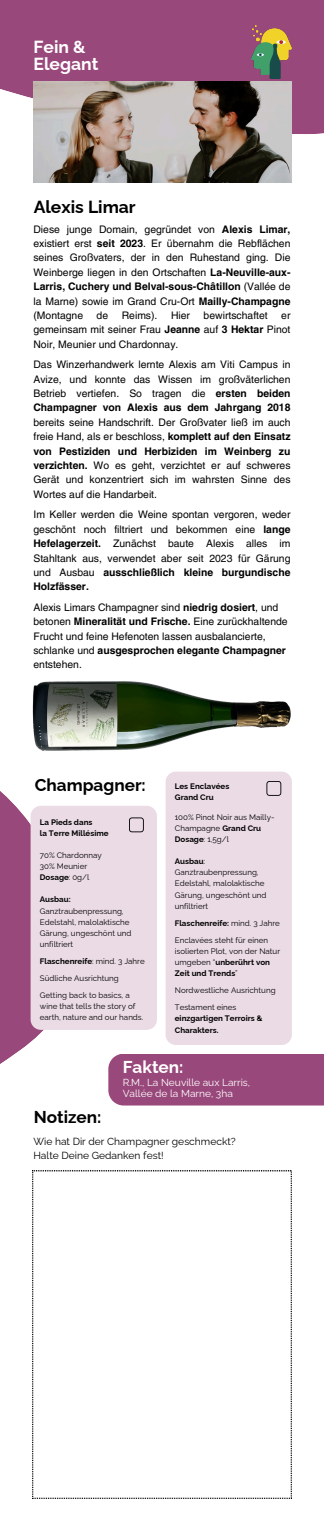
<style>
.page{position:relative;width:324px;height:1531px;background:#fff}
.page>*{position:absolute;margin:0;border:0;box-sizing:border-box;transform-origin:0 0}
.t1{font:700 17.48px/16.8px "Raleway";color:#fff}
.t2{font:700 17.48px "Raleway";color:#000}
.t3{font:700 17.16px "Raleway";color:#000}
.t4{font:700 17.16px "Raleway";color:#fff}
.t5{font:10.4px/14.4px "Helvetica LT Pro";color:#000;text-align:justify}
.t6{font:10.28px/14.4px "Raleway";color:#000}
.t7{font:10.2px/11px "Raleway";color:#fff}
.t8{font:8px/11.1px "Raleway";color:#000}
.t9{font:700 8px/11.1px "Raleway";color:#000}
.s1{font-weight:700}
.s2{font-weight:400}
</style>
<div class="page">
<div style="left:274px;top:0;width:50px;height:134px;background:#99487b"></div>
<div style="left:0;top:0;width:274px;height:99px;background:#99487b"></div>
<svg style="left:0;top:857px;width:78px;height:207px;fill:#99487b"></svg>
<div style="left:31px;top:857px;width:126px;height:172px;background:#ebdbe5"></div>
<div style="left:166px;top:857px;width:126px;height:187px;background:#ebdbe5"></div>
<svg style="left:32px;top:1170px;width:260px;height:328px"></svg>
<div style="left:108px;top:1054px;width:216px;height:51px;background:#99487b"></div>
<img style="left:33px;top:82px;width:259px;height:100px">
<img style="left:252px;top:25px;width:39px;height:53px">
<img style="left:0;top:681px;width:292px;height:176px">
<p class="t1" style="left:34px;top:38px;width:66px">Fein &amp;<br>Elegant</p>
<p class="t2" style="left:34px;top:196px;width:104px">Alexis Limar</p>
<p class="t5" style="left:33px;top:223px;width:259px">Diese junge Domain, gegründet von <span class="s1">Alexis Limar, </span>existiert erst <span class="s1">seit 2023</span>. Er übernahm die Rebflächen seines Großvaters, der in den Ruhestand ging. Die Weinberge liegen in den Ortschaften <span class="s1">La-Neuville-aux-Larris, Cuchery und Belval-sous-Châtillon</span> (Vallée de la Marne) sowie im Grand Cru-Ort <span class="s1">Mailly-Champagne </span>(Montagne</p>
<p class="t5" style="left:97px;top:309px;width:13px">de</p>
<p class="t5" style="left:122px;top:309px;width:37px">Reims).</p>
<p class="t5" style="left:171px;top:309px;width:21px">Hier</p>
<p class="t5" style="left:204px;top:309px;width:66px">bewirtschaftet</p>
<p class="t5" style="left:33px;top:309px;width:259px;text-indent:248px">er gemeinsam mit seiner Frau <span class="s1">Jeanne</span> auf <span class="s1">3 Hektar</span> Pinot Noir, Meunier und Chardonnay.</p>
<h1 class="t5" style="left:33px;top:358px;width:259px">Das Winzerhandwerk lernte Alexis am Viti Campus in Avize, und konnte das Wissen im großväterlichen Betrieb vertiefen. So tragen die <span class="s1">ersten beiden Champagner von Alexis aus dem Jahrgang 2018 </span>bereits seine Handschrift. Der Großvater ließ im auch freie Hand, als er beschloss, <span class="s1">komplett auf den Einsatz von Pestiziden und Herbiziden im Weinberg zu verzichten.</span> Wo es geht, verzichtet er auf schweres Gerät und konzentriert sich im wahrsten Sinne des Wortes auf die Handarbeit.</h1>
<p class="t5" style="left:33px;top:508px;width:259px">Im Keller werden die Weine spontan vergoren, weder geschönt noch filtriert und bekommen eine <span class="s1">lange Hefelagerzeit.</span> Zunächst baute Alexis alles im Stahltank aus, verwendet aber seit 2023 für Gärung und Ausbau <span class="s1">ausschließlich kleine burgundische Holzfässer.</span></p>
<p class="t5" style="left:33px;top:601px;width:256px;text-align:left">Alexis Limars Champagner sind <span class="s1">niedrig dosiert</span>, und betonen <span class="s1">Mineralität und Frische.</span> Eine zurückhaltende Frucht und feine Hefenoten lassen ausbalancierte, schlanke und <span class="s1">ausgesprochen elegante Champagner </span>entstehen.</p>
<p class="t3" style="left:35px;top:775px;width:113px">Champagner:</p>
<h1 class="t9" style="left:175px;top:780px;width:56px">Les Enclavées<br>Grand Cru</h1>
<h3 class="t8" style="left:175px;top:811px;width:101px">100% Pinot Noir aus Mailly-<br>Champagne <span class="s1">Grand Cru</span></h3>
<p class="t8" style="left:175px;top:833px;width:56px"><span class="s1">Dosage</span>: 1,5g/l</p>
<p class="t8" style="left:175px;top:855px;width:93px"><span class="s1">Ausbau</span>:<br>Ganztraubenpressung,<br>Edelstahl, malolaktische<br>Gärung, ungeschönt und unfiltriert</p>
<p class="t9" style="left:175px;top:917px;width:107px">Flaschenreife: <span class="s2">mind. 3 Jahre</span></p>
<p class="t8" style="left:175px;top:934px;width:107px">Enclavées steht für einen isolierten Plot, von der Natur umgeben “<span class="s1">unberührt von<br>Zeit und Trends</span>”</p>
<p class="t8" style="left:175px;top:984px;width:102px">Nordwestliche Ausrichtung</p>
<p class="t9" style="left:175px;top:1002px;width:89px"><span class="s2">Testament eines </span>einzgartigen Terroirs &amp;<br>Charakters.</p>
<p class="t4" style="left:123px;top:1056px;width:62px">Fakten:</p>
<h1 class="t9" style="left:40px;top:816px;width:70px">La Pieds dans<br>la Terre Millésime</h1>
<h2 class="t8" style="left:40px;top:849px;width:63px">70% Chardonnay</h2>
<h2 class="t8" style="left:40px;top:860px;width:49px">30% Meunier</h2>
<h2 class="t9" style="left:40px;top:871px;width:51px">Dosage<span class="s2">: 0g/l</span></h2>
<h2 class="t8" style="left:40px;top:894px;width:93px"><span class="s1">Ausbau:<br></span>Ganztraubenpressung,<br>Edelstahl, malolaktische<br>Gärung, ungeschönt und unfiltriert</h2>
<p class="t9" style="left:40px;top:955px;width:106px">Flaschenreife<span class="s2">: mind. 3 Jahre</span></p>
<h1 class="t8" style="left:40px;top:972px;width:80px">Südliche Ausrichtung</h1>
<p class="t8" style="left:40px;top:989px;width:105px">Getting back to basics, a wine that tells the story of earth, nature and our hands.</p>
<p class="t7" style="left:123px;top:1077px;width:129px">R.M., La Neuville aux Larris,<br>Vallée de la Marne, 3ha</p>
<p class="t6" style="left:33px;top:1133px;width:204px">Wie hat Dir der Champagner geschmeckt?<br>Halte Deine Gedanken fest!</p>
<h3 class="t3" style="left:34px;top:1106px;width:69px">Notizen:</h3>
</div>
